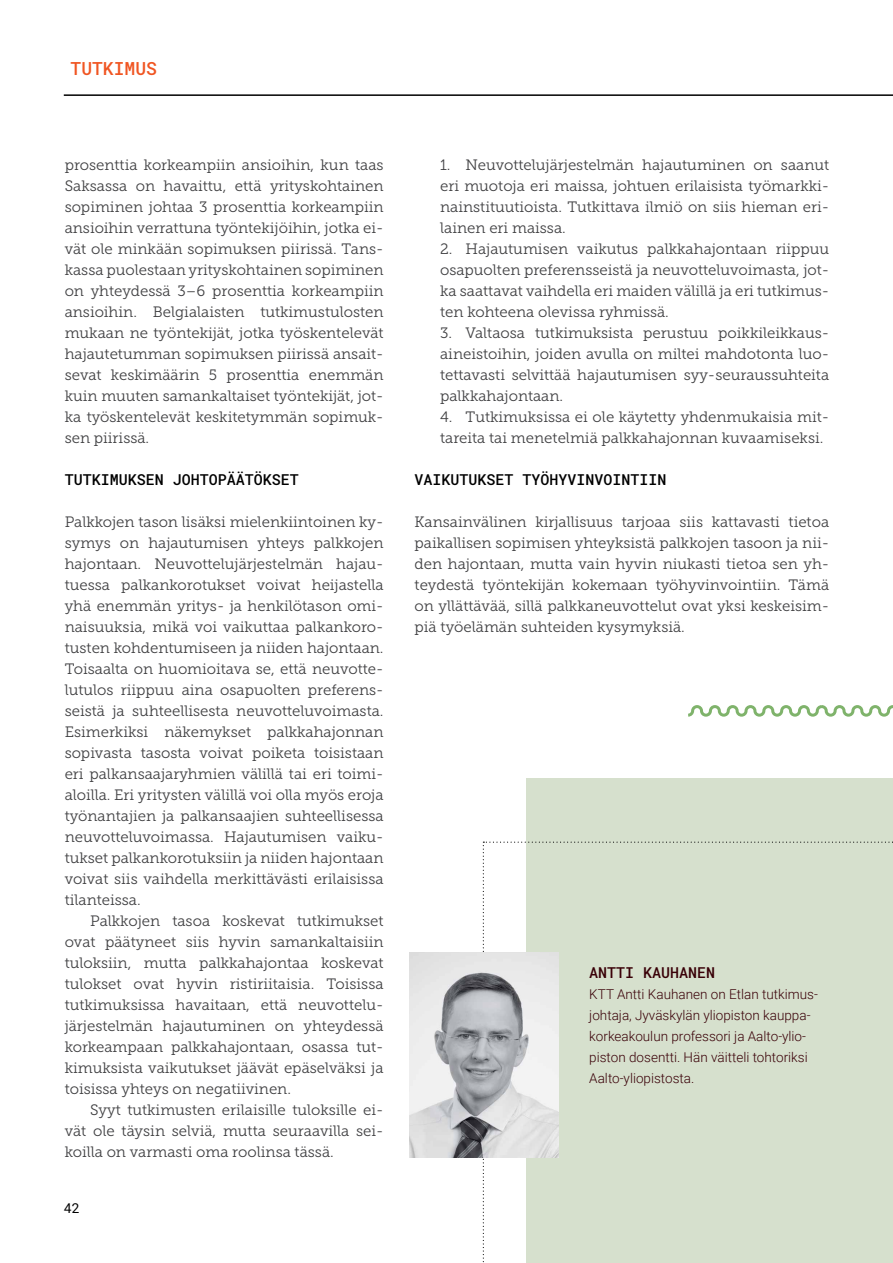
<style>
.page{position:relative;width:893px;height:1263px;background:#fff}
.page>*{position:absolute;margin:0;border:0;box-sizing:border-box;transform-origin:0 0}
.t1{font:500 18px "Roboto Mono";color:#f05522}
.t2{font:15px/21px "Museo Slab 300";color:#404042;text-align:justify}
.t3{font:500 15px "Roboto Mono";color:#000}
.t4{font:500 15px "Roboto Mono";color:#390007}
.t5{font:300 13.5px/21px "Roboto";color:#390007}
.t6{font:13.5px "Roboto Mono";color:#000}
</style>
<div class="page">
<hr style="left:64px;top:94px;width:829px;height:2px;background:#000">
<div style="left:526px;top:779px;width:367px;height:484px;background:#d6e0cd"></div>
<img style="left:409px;top:952px;width:149px;height:205px">
<svg style="left:688px;top:705px;width:205px;height:12px"></svg>
<p class="t1" style="left:71px;top:56px;width:88px">TUTKIMUS</p>
<p class="t2" style="left:65px;top:154px;width:320px">prosenttia korkeampiin ansioihin, kun taas Saksassa on havaittu, että yrityskohtainen sopiminen johtaa 3 prosenttia korkeampiin ansioihin verrattuna työntekijöihin, jotka ei&shy;vät ole minkään sopimuksen piirissä. Tans&shy;kassa puolestaan yrityskohtainen sopiminen on yhteydessä 3–6 prosenttia korkeampiin ansioihin. Belgialaisten tutkimustulosten mukaan ne työntekijät, jotka työskentelevät hajautetumman sopimuksen piirissä ansait&shy;sevat keskimäärin 5 prosenttia enemmän kuin muuten samankaltaiset työntekijät, jot&shy;ka työskentelevät keskitetymmän sopimuk&shy;sen piirissä.</p>
<p class="t3" style="left:65px;top:469px;width:236px">TUTKIMUKSEN JOHTOPÄÄTÖKSET</p>
<p class="t2" style="left:65px;top:511px;width:320px">Palkkojen tason lisäksi mielenkiintoinen ky&shy;symys on hajautumisen yhteys palkkojen hajontaan. Neuvottelujärjestelmän hajau&shy;tuessa palkankorotukset voivat heijastella yhä enemmän yritys- ja henkilötason omi&shy;naisuuksia, mikä voi vaikuttaa palkankoro&shy;tusten kohdentumiseen ja niiden hajontaan.<br>Toisaalta on huomioitava se, että neuvotte&shy;lutulos riippuu aina osapuolten preferens&shy;seistä ja suhteellisesta neuvotteluvoimasta.<br>Esimerkiksi näkemykset palkkahajonnan sopivasta tasosta voivat poiketa toisistaan eri palkansaajaryhmien välillä tai eri toimi&shy;aloilla. Eri yritysten välillä voi olla myös eroja työnantajien ja palkansaajien suhteellisessa neuvotteluvoimassa. Hajautumisen vaiku&shy;tukset palkankorotuksiin ja niiden hajontaan voivat siis vaihdella merkittävästi erilaisissa tilanteissa.</p>
<p class="t2" style="left:65px;top:910px;width:320px;text-indent:26px">Palkkojen tasoa koskevat tutkimukset ovat päätyneet siis hyvin samankaltaisiin tuloksiin, mutta palkkahajontaa koskevat tulokset ovat hyvin ristiriitaisia. Toisissa tutkimuksissa havaitaan, että neuvottelu&shy;järjestelmän hajautuminen on yhteydessä korkeampaan palkkahajontaan, osassa tut&shy;kimuksista vaikutukset jäävät epäselväksi ja toisissa yhteys on negatiivinen.</p>
<p class="t2" style="left:65px;top:1099px;width:320px;text-indent:26px">Syyt tutkimusten erilaisille tuloksille ei&shy;vät ole täysin selviä, mutta seuraavilla sei&shy;koilla on varmasti oma roolinsa tässä.</p>
<p class="t6" style="left:64px;top:1199px;width:18px">42</p>
<p class="t2" style="left:440px;top:154px;width:391px">1. Neuvottelujärjestelmän hajautuminen on saanut eri muotoja eri maissa, johtuen erilaisista työmarkki&shy;nainstituutioista. Tutkittava ilmiö on siis hieman eri&shy;lainen eri maissa.</p>
<p class="t2" style="left:440px;top:238px;width:391px">2. Hajautumisen vaikutus palkkahajontaan riippuu osapuolten preferensseistä ja neuvotteluvoimasta, jot&shy;ka saattavat vaihdella eri maiden välillä ja eri tutkimus&shy;ten kohteena olevissa ryhmissä.</p>
<p class="t2" style="left:440px;top:322px;width:391px">3. Valtaosa tutkimuksista perustuu poikkileikkaus&shy;aineistoihin, joiden avulla on miltei mahdotonta luo&shy;tettavasti selvittää hajautumisen syy-seuraussuhteita palkkahajontaan.</p>
<p class="t2" style="left:440px;top:406px;width:391px">4. Tutkimuksissa ei ole käytetty yhdenmukaisia mit&shy;tareita tai menetelmiä palkkahajonnan kuvaamiseksi.</p>
<p class="t3" style="left:415px;top:469px;width:254px">VAIKUTUKSET TYÖHYVINVOINTIIN</p>
<p class="t2" style="left:415px;top:511px;width:416px">Kansainvälinen kirjallisuus tarjoaa siis kattavasti tietoa paikallisen sopimisen yhteyksistä palkkojen tasoon ja nii&shy;den hajontaan, mutta vain hyvin niukasti tietoa sen yh&shy;teydestä työntekijän kokemaan työhyvinvointiin. Tämä on yllättävää, sillä palkkaneuvottelut ovat yksi keskeisim&shy;piä työelämän suhteiden kysymyksiä.</p>
<p class="t4" style="left:589px;top:962px;width:127px">ANTTI KAUHANEN</p>
<p class="t5" style="left:589px;top:983px;width:230px">KTT Antti Kauhanen on Etlan tutkimus&shy;johtaja, Jyväskylän yliopiston kauppa&shy;korkeakoulun professori ja Aalto-ylio&shy;piston dosentti. Hän väitteli tohtoriksi Aalto-yliopistosta.</p>
</div>
